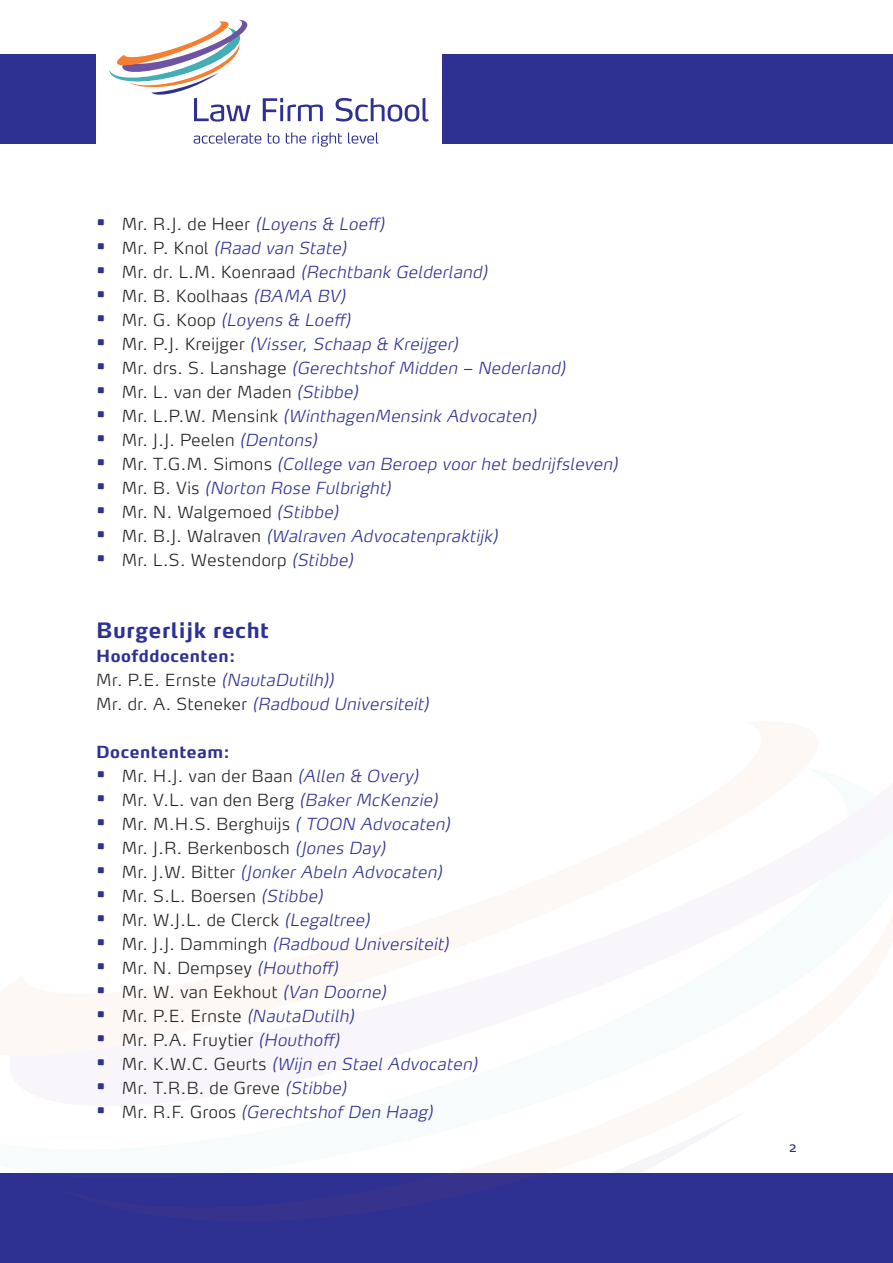
<style>
.page{position:relative;width:893px;height:1263px;background:#fff}
.page>*{position:absolute;margin:0;border:0;box-sizing:border-box;transform-origin:0 0}
.t1{font:700 21px "Max OT";letter-spacing:.03em;color:#2e3092}
.t2{font:italic 300 expanded 16.5px/24px "Max OT";letter-spacing:.03em;color:#2e3092}
.t3{font:300 expanded 16.5px "Max OT";letter-spacing:.03em;color:#231f20}
.t4{font:700 16.5px "Max OT";letter-spacing:.03em;color:#2e3092}
.t5{font:14.25px "Max OT";color:#2e3092}
.s1{font-style:normal;font-size:22.5px}
.s2{font-style:normal;color:#231f20}
.s3{font-size:22.5px;color:#2e3092}
.s4{font-style:italic;color:#2e3092}
.s5{font-weight:700;font-style:normal;font-stretch:normal}
</style>
<div class="page">
<div style="left:0;top:1174px;width:893px;height:89px;background:#2e3092"></div>
<svg style="left:230px;top:1173px;width:519px;height:1px"></svg>
<div style="left:0;top:54px;width:893px;height:89px;background:#2e3092"></div>
<div style="left:96px;top:13px;width:345px;height:145px;background:#fff"></div>
<svg style="left:109px;top:20px;width:141px;height:102px"></svg>
<svg style="left:263px;top:98px;width:60px;height:23px"></svg>
<svg style="left:336px;top:98px;width:92px;height:24px"></svg>
<svg style="left:194px;top:132px;width:67px;height:12px"></svg>
<svg style="left:268px;top:133px;width:12px;height:11px"></svg>
<svg style="left:286px;top:132px;width:20px;height:12px"></svg>
<svg style="left:312px;top:132px;width:30px;height:15px"></svg>
<svg style="left:348px;top:132px;width:31px;height:12px"></svg>
<p class="t2" style="left:96px;top:212px;width:293px"><span class="s1">•</span> <span class="s2">M r. R . J . d e H e e r</span> (Loyens &amp; Loeff)</p>
<p class="t2" style="left:96px;top:236px;width:255px"><span class="s1">•</span> <span class="s2">M r. P. K n o l</span> (Raad van State)</p>
<p class="t2" style="left:96px;top:260px;width:396px"><span class="s1">•</span> <span class="s2">M r. d r. L . M . Ko e n ra a d</span> (Rechtbank Gelderland)</p>
<p class="t3" style="left:96px;top:286px;width:254px"><span class="s3">•</span> Mr. B. Koolhaas <span class="s4">(BAMA BV)</span></p>
<p class="t2" style="left:96px;top:308px;width:259px"><span class="s1">•</span> <span class="s2">M r. G . K o o p</span> (Loyens &amp; Loeff)</p>
<p class="t2" style="left:96px;top:332px;width:367px"><span class="s1">•</span> <span class="s2">M r. P. J . K r e ij g e r</span> (Visser, Schaap &amp; Kreijger)</p>
<p class="t2" style="left:96px;top:356px;width:474px"><span class="s1">•</span> <span class="s2">M r. d rs . S . L a n s h a ge</span> (Gerechtshof Midden – Nederland)</p>
<p class="t3" style="left:96px;top:382px;width:267px"><span class="s3">•</span> Mr. L. van der Maden <span class="s4">(Stibbe)</span></p>
<p class="t2" style="left:96px;top:404px;width:445px"><span class="s1">•</span> <span class="s2">M r. L . P. W . M e n s i n k</span> (WinthagenMensink Advocaten)</p>
<p class="t3" style="left:96px;top:430px;width:226px"><span class="s3">•</span> Mr. J.J. Peelen <span class="s4">(Dentons)</span></p>
<p class="t2" style="left:96px;top:452px;width:526px"><span class="s1">•</span> <span class="s2">M r. T. G . M . S i m o n s</span> (College van Beroep voor het bedrijfsleven)</p>
<p class="t2" style="left:96px;top:476px;width:300px"><span class="s1">•</span> <span class="s2">M r. B . V i s</span> (Norton Rose Fulbright)</p>
<p class="t3" style="left:96px;top:502px;width:247px"><span class="s3">•</span> Mr. N. Walgemoed <span class="s4">(Stibbe)</span></p>
<p class="t2" style="left:96px;top:524px;width:406px"><span class="s1">•</span> <span class="s2">M r. B . J . W a l ra v e n</span> (Walraven Advocatenpraktijk)</p>
<p class="t3" style="left:96px;top:550px;width:262px"><span class="s3">•</span> Mr. L.S. Westendorp <span class="s4">(Stibbe)</span></p>
<p class="t1" style="left:96px;top:617px;width:174px">Burgerlijk recht</p>
<p class="t2" style="left:96px;top:644px;width:338px"><span class="s5">Hoofddocenten:<br></span><span class="s2">M r. P. E . E r n s te</span> (NautaDutilh))<br><span class="s2">M r. d r. A . S t e n e ke r</span> (Radboud Universiteit)</p>
<p class="t4" style="left:96px;top:741px;width:135px">Docententeam:</p>
<p class="t3" style="left:96px;top:766px;width:327px"><span class="s3">•</span> Mr. H.J. van der Baan <span class="s4">(Allen &amp; Overy)</span></p>
<p class="t3" style="left:96px;top:790px;width:346px"><span class="s3">•</span> Mr. V.L. van den Berg <span class="s4">(Baker McKenzie)</span></p>
<p class="t3" style="left:96px;top:814px;width:359px"><span class="s3">•</span> Mr. M.H.S. Berghuijs <span class="s4">( TOON Advocaten)</span></p>
<p class="t3" style="left:96px;top:838px;width:294px"><span class="s3">•</span> Mr. J.R. Berkenbosch <span class="s4">(Jones Day)</span></p>
<p class="t2" style="left:96px;top:860px;width:351px"><span class="s1">•</span> <span class="s2">M r. J . W . B i t t e r</span> (Jonker Abeln Advocaten)</p>
<p class="t3" style="left:96px;top:886px;width:231px"><span class="s3">•</span> Mr. S.L. Boersen <span class="s4">(Stibbe)</span></p>
<p class="t3" style="left:96px;top:910px;width:278px"><span class="s3">•</span> Mr. W.J.L. de Clerck <span class="s4">(Legaltree)</span></p>
<p class="t2" style="left:96px;top:932px;width:358px"><span class="s1">•</span> <span class="s2">M r. J . J . D a m m i n g h</span> (Radboud Universiteit)</p>
<p class="t3" style="left:96px;top:958px;width:247px"><span class="s3">•</span> Mr. N. Dempsey <span class="s4">(Houthoff)</span></p>
<p class="t3" style="left:96px;top:982px;width:295px"><span class="s3">•</span> Mr. W. van Eekhout <span class="s4">(Van Doorne)</span></p>
<p class="t3" style="left:96px;top:1006px;width:263px"><span class="s3">•</span> M r. P. E . E r n s te <span class="s4">(NautaDutilh)</span></p>
<p class="t3" style="left:96px;top:1030px;width:248px"><span class="s3">•</span> Mr. P.A. Fruytier <span class="s4">(Houthoff)</span></p>
<p class="t2" style="left:96px;top:1052px;width:386px"><span class="s1">•</span> <span class="s2">M r. K . W . C . G e u r t s</span> (Wijn en Stael Advocaten)</p>
<p class="t3" style="left:96px;top:1078px;width:255px"><span class="s3">•</span> Mr. T.R.B. de Greve <span class="s4">(Stibbe)</span></p>
<p class="t2" style="left:96px;top:1100px;width:342px"><span class="s1">•</span> <span class="s2">M r. R . F. G r o o s</span> (Gerechtshof Den Haag)</p>
<p class="t5" style="left:789px;top:1137px;width:10px">2</p>
</div>
